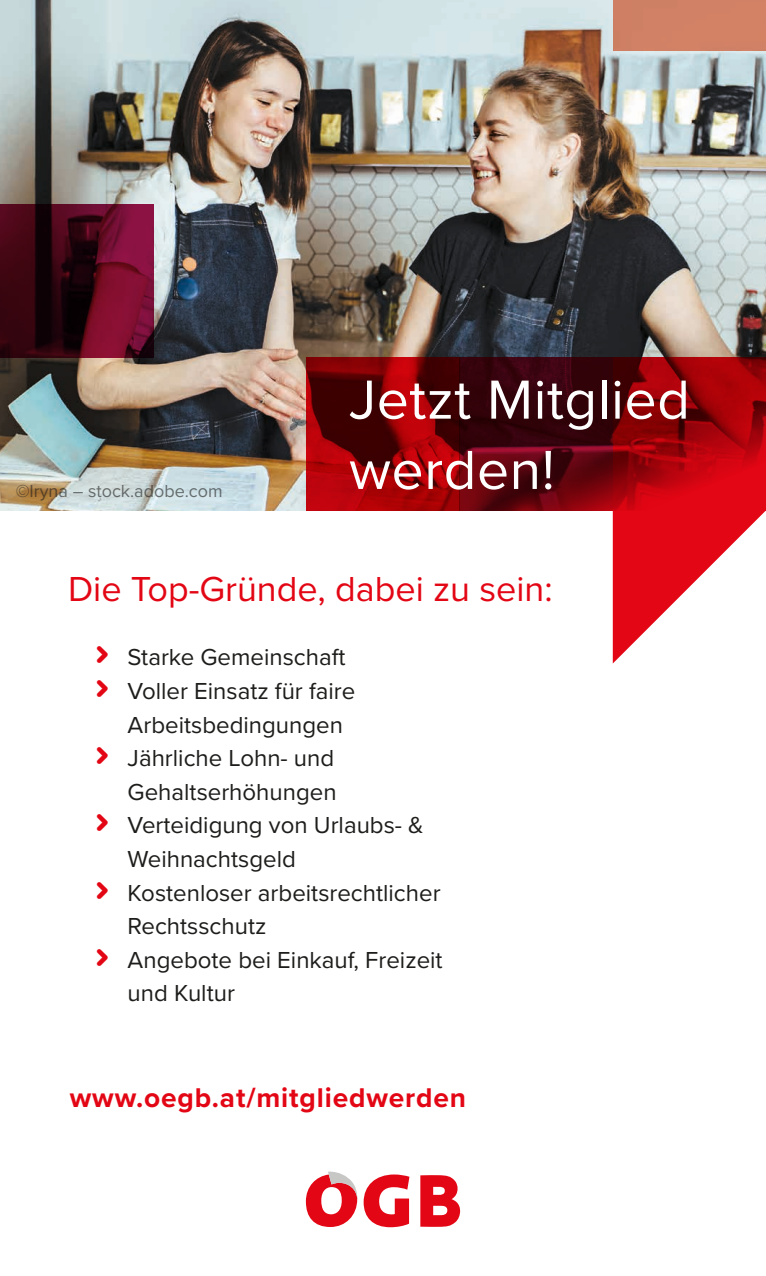
<style>
.page{position:relative;width:766px;height:1276px;background:#fff}
.page>*{position:absolute;margin:0;border:0;box-sizing:border-box;transform-origin:0 0}
.t1{font:57px/70.2px "Proxima Nova";letter-spacing:.01em;color:#fff}
.t2{font:36px "Proxima Nova";color:#e30614}
.t3{font:700 28.2px "Proxima Nova";letter-spacing:.03em;color:#e30614}
.t4{font:24px/33.6px "Proxima Nova";color:#1d1d1b}
.t5{font:18px "Proxima Nova";color:#1d1d1b}
</style>
<div class="page">
<img style="left:0;top:0;width:765px;height:510px">
<svg style="left:612px;top:510px;width:153px;height:153px"></svg>
<svg style="left:306px;top:357px;width:459px;height:153px;background:#7a0209"></svg>
<div style="left:612px;top:0;width:153px;height:51px;background:#d18165"></div>
<svg style="left:0;top:204px;width:153px;height:153px;background:#4b081c"></svg>
<svg style="left:420px;top:1175px;width:40px;height:51px"></svg>
<svg style="left:363px;top:1174px;width:46px;height:53px"></svg>
<svg style="left:306px;top:1171px;width:51px;height:56px"></svg>
<p class="t5" style="left:16px;top:477px;width:208px">©Iryna – stock.adobe.com</p>
<h1 class="t1" style="left:349px;top:362px;width:342px">Jetzt Mitglied werden!</h1>
<h2 class="t2" style="left:68px;top:562px;width:486px">Die Top-Gründe, dabei zu sein:</h2>
<p class="t4" style="left:128px;top:639px;width:316px">Starke Gemeinschaft<br>Voller Einsatz für faire<br>Arbeitsbedingungen<br>Jährliche Lohn- und<br>Gehaltserhöhungen<br>Verteidigung von Urlaubs- &amp;<br>Weihnachtsgeld<br>Kostenloser arbeitsrechtlicher<br>Rechtsschutz<br>Angebote bei Einkauf, Freizeit und Kultur</p>
<p class="t3" style="left:70px;top:1076px;width:398px">www.oegb.at/mitgliedwerden</p>
</div>
